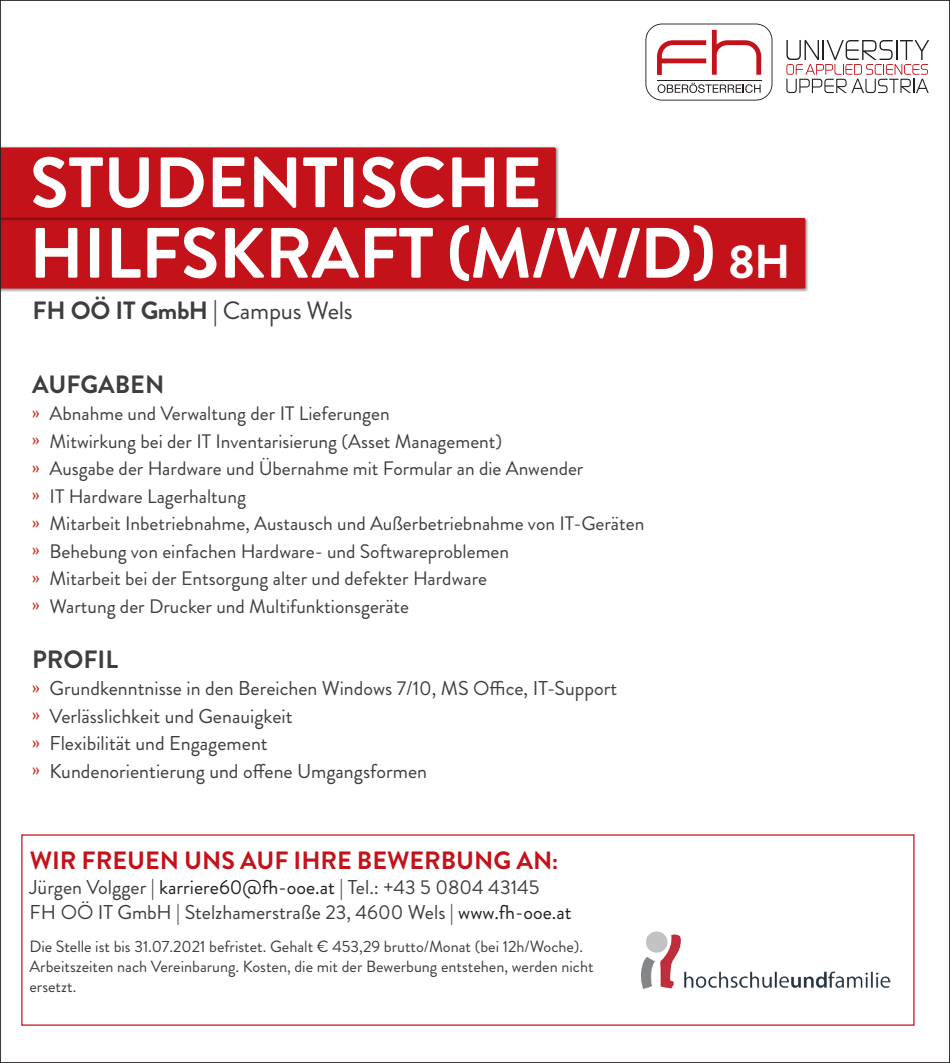
<style>
.page{position:relative;width:950px;height:1063px;background:#fff}
.page>*{position:absolute;margin:0;border:0;box-sizing:border-box;transform-origin:0 0}
.FHO_Headline_Balken{font:700 71px "Brandon Grotesque";letter-spacing:-.005em;color:#fff}
.FHO_Zwischenheadline{font:700 25px "Brandon Grotesque";color:#c4121a}
.FHO_Subheadline{font:700 25px "Brandon Grotesque";letter-spacing:-.01em;color:#3e3e3f}
.FHO_Zwischenheadline-2{font:700 25px "Brandon Grotesque";color:#3e3e3f}
.FHO_Kontakt{font:20px "Brandon Grotesque";color:#3e3e3f}
.t1{font:19.5px "Brandon Grotesque";color:#3e3e3f}
.FHO_Zusatztext{font:16.25px/20px "Brandon Grotesque";color:#3e3e3f}
.s1{font-size:47.5px}
.s2{font-weight:400}
.s3{color:#c93325}
.s4{color:#231f20}
</style>
<div class="page">
<img style="left:641px;top:932px;width:250px;height:57px">
<svg style="left:645px;top:24px;width:127px;height:77px"></svg>
<hr style="left:657px;top:80px;width:104px;height:1px;background:#231f20">
<svg style="left:786px;top:40px;width:143px;height:53px"></svg>
<div style="left:0;top:217px;width:809px;height:75px;background:#231f20;opacity:.45"></div>
<div style="left:2px;top:218px;width:803px;height:71px;background:#c4121a"></div>
<div style="left:0;top:146px;width:559px;height:75px;background:#231f20;opacity:.45"></div>
<div style="left:2px;top:147px;width:554px;height:71px;background:#c4121a"></div>
<p class="FHO_Headline_Balken" style="left:30px;top:133px;width:513px">STUDENTISCHE</p>
<p class="FHO_Headline_Balken" style="left:29px;top:204px;width:763px">HILFSKRAFT (M/W/D) <span class="s1">8H</span></p>
<p class="FHO_Subheadline" style="left:33px;top:293px;width:322px">FH OÖ IT GmbH | <span class="s2">Campus Wels</span></p>
<p class="FHO_Zwischenheadline-2" style="left:32px;top:366px;width:134px">AUFGABEN</p>
<p class="t1" style="left:32px;top:400px;width:359px"><span class="s3">»</span> Abnahme und Verwaltung der IT Lieferungen</p>
<p class="t1" style="left:32px;top:427px;width:472px"><span class="s3">»</span> Mitwirkung bei der IT Inventarisierung (Asset Management)</p>
<p class="t1" style="left:32px;top:455px;width:553px"><span class="s3">»</span> Ausgabe der Hardware und Übernahme mit Formular an die Anwender</p>
<p class="t1" style="left:32px;top:482px;width:216px"><span class="s3">»</span> IT Hardware Lagerhaltung</p>
<p class="t1" style="left:32px;top:510px;width:614px"><span class="s3">»</span> Mitarbeit Inbetriebnahme, Austausch und Außerbetriebnahme von IT-Geräten</p>
<p class="t1" style="left:32px;top:537px;width:479px"><span class="s3">»</span> Behebung von einfachen Hardware- und Softwareproblemen</p>
<p class="t1" style="left:32px;top:565px;width:456px"><span class="s3">»</span> Mitarbeit bei der Entsorgung alter und defekter Hardware</p>
<p class="t1" style="left:32px;top:592px;width:379px"><span class="s3">»</span> Wartung der Drucker und Multifunktionsgeräte</p>
<p class="FHO_Zwischenheadline-2" style="left:32px;top:641px;width:88px">PROFIL</p>
<p class="FHO_Kontakt" style="left:32px;top:674px;width:587px"><span class="s3">»</span> Grundkenntnisse in den Bereichen Windows 7/10, MS Office, IT-Support</p>
<p class="FHO_Kontakt" style="left:32px;top:702px;width:262px"><span class="s3">»</span> Verlässlichkeit und Genauigkeit</p>
<p class="FHO_Kontakt" style="left:32px;top:729px;width:237px"><span class="s3">»</span> Flexibilität und Engagement</p>
<p class="FHO_Kontakt" style="left:32px;top:757px;width:397px"><span class="s3">»</span> Kundenorientierung und offene Umgangsformen</p>
<p class="FHO_Zwischenheadline" style="left:30px;top:843px;width:530px">WIR FREUEN UNS AUF IHRE BEWERBUNG AN:</p>
<p class="FHO_Kontakt" style="left:30px;top:873px;width:511px">Jürgen Volgger | <span class="s4">karriere60@fh-ooe.at</span> | Tel.: +43 5 0804 43145</p>
<p class="FHO_Kontakt" style="left:30px;top:898px;width:543px">FH OÖ IT GmbH | Stelzhamerstraße 23, 4600 Wels | <span class="s4">www.fh-ooe.at</span></p>
<p class="FHO_Zusatztext" style="left:30px;top:936px;width:565px">Die Stelle ist bis 31.07.2021 befristet. Gehalt € 453,29 brutto/Monat (bei 12h/Woche).<br>Arbeitszeiten nach Vereinbarung. Kosten, die mit der Bewerbung entstehen, werden nicht ersetzt.</p>
</div>
